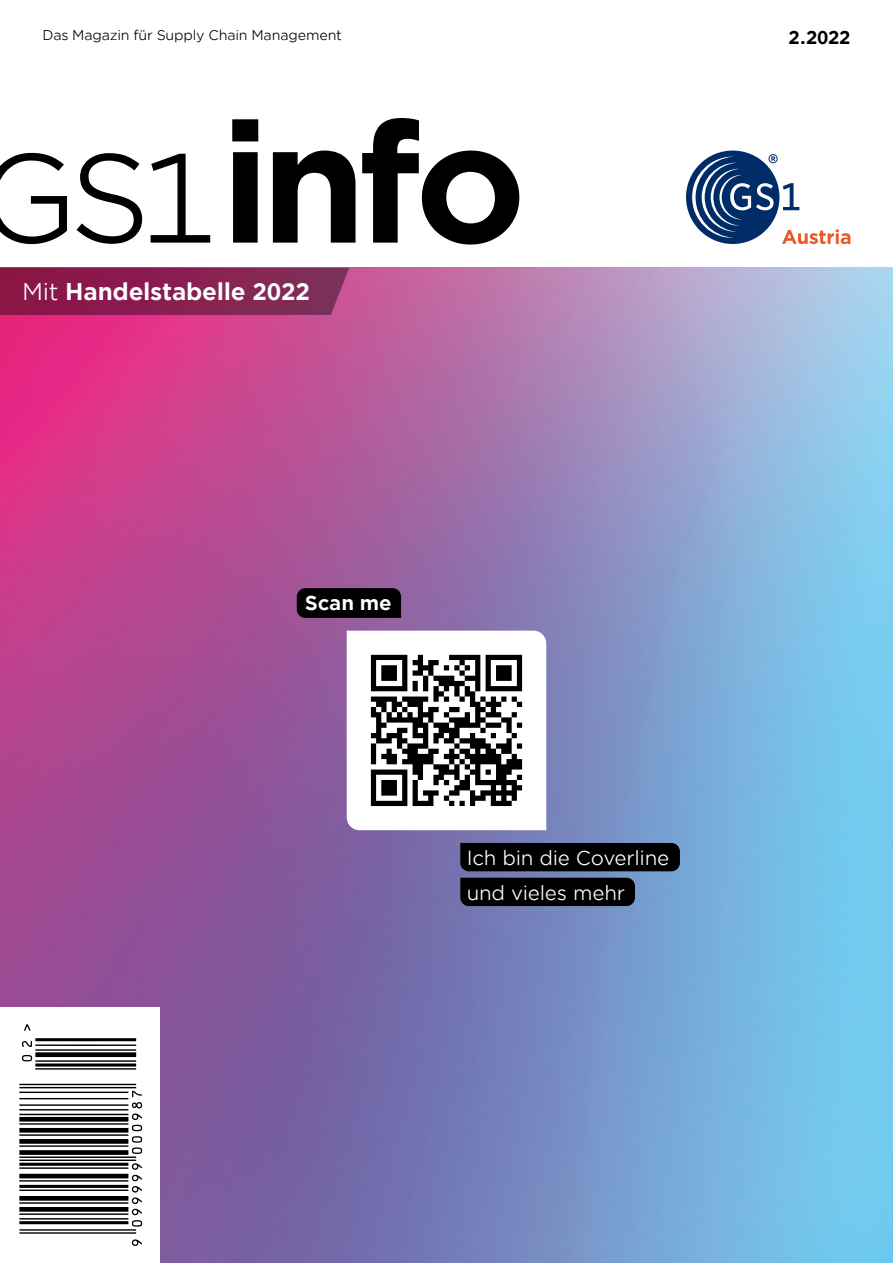
<style>
.page{position:relative;width:893px;height:1263px;background:#fff}
.page>*{position:absolute;margin:0;border:0;box-sizing:border-box;transform-origin:0 0}
.t1{font:700 23.1px "Gotham Office";letter-spacing:-.015em;color:#fff}
.t2{font:19.5px "Gotham Office";letter-spacing:-.015em;color:#fff}
.t3{font:700 19.5px "Gotham Office";letter-spacing:-.005em;color:#fff}
.t4{font:700 18px "Gotham Office";color:#000}
.t5{font:13.5px "Gotham Office";letter-spacing:-.01em;color:#000}
.s1{font-weight:400}
</style>
<div class="page">
<img style="left:0;top:268px;width:893px;height:995px">
<div style="left:686px;top:151px;width:93px;height:93px;background:#002d68;border-radius:50%"></div>
<svg style="left:692px;top:154px;width:158px;height:90px"></svg>
<svg style="left:232px;top:118px;width:287px;height:127px"></svg>
<svg style="left:0;top:153px;width:210px;height:91px"></svg>
<div style="left:0;top:1007px;width:160px;height:256px;background:#fff"></div>
<svg style="left:22px;top:1038px;width:114px;height:31px"></svg>
<svg style="left:19px;top:1084px;width:123px;height:162px"></svg>
<svg style="left:24px;top:1024px;width:7px;height:7px"></svg>
<svg style="left:347px;top:631px;width:199px;height:199px"></svg>
<svg style="left:297px;top:588px;width:104px;height:30px;background:#030103"></svg>
<div style="left:460px;top:843px;width:220px;height:28px;background:#000"></div>
<div style="left:460px;top:878px;width:175px;height:28px;background:#000"></div>
<svg style="left:0;top:268px;width:349px;height:47px;background:#882152"></svg>
<p class="t5" style="left:43px;top:27px;width:301px">Das Magazin für Supply Chain Management</p>
<p class="t4" style="left:789px;top:25px;width:63px">2.2022</p>
<p class="t1" style="left:22px;top:276px;width:289px"><span class="s1">Mit</span> Handelstabelle 2022</p>
<p class="t3" style="left:305px;top:589px;width:89px">Scan me</p>
<p class="t2" style="left:467px;top:845px;width:204px">Ich bin die Coverline</p>
<p class="t2" style="left:467px;top:879px;width:160px">und vieles mehr</p>
</div>
